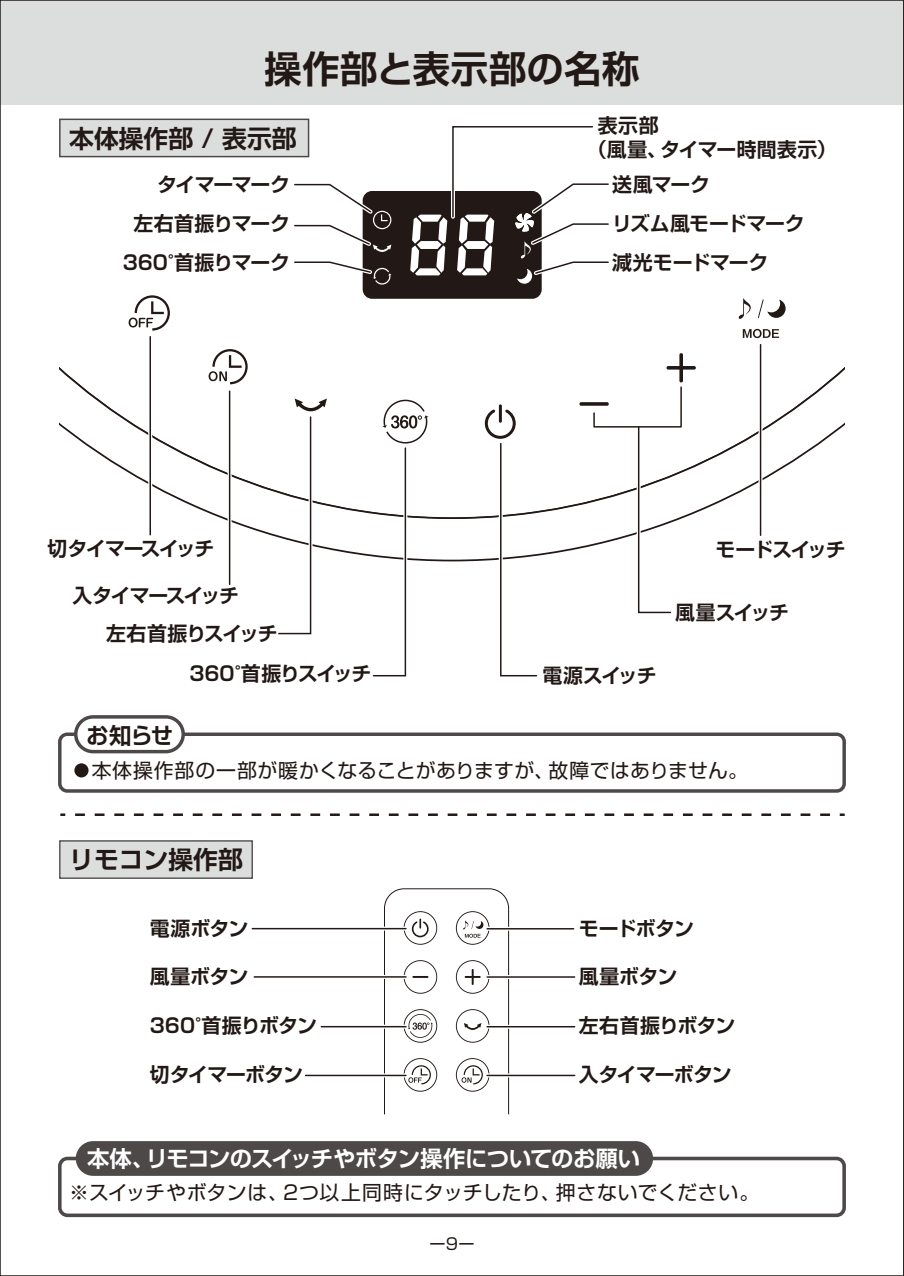
<style>
.page{position:relative;width:904px;height:1276px;background:#fff}
.page>*{position:absolute;margin:0;border:0;box-sizing:border-box;transform-origin:0 0}
.t1{font:56.35px "LED7 SEG Standard";color:#fff}
.t2{font:700 37.27px "Shin Go Pro De";letter-spacing:.015em;color:#221815}
.t3{font:700 24.85px "Shin Go Pro De";color:#221815}
.t4{font:700 22.4px "Shin Go Pro De";letter-spacing:-.03em;color:#fff}
.t5{font:700 22.4px "Shin Go Pro De";color:#221815}
.t6{font:700 19.78px/39.4px "Shin Go Pro De";letter-spacing:-.03em;color:#221815;text-align:right}
.t7{font:19.78px "Shin Go Pro";letter-spacing:.015em;color:#221815}
.t8{font:700 19.78px/39.4px "Shin Go Pro De";letter-spacing:-.005em;color:#221815}
.t9{font:700 19.78px "Shin Go Pro De";letter-spacing:-.05em;color:#221815}
.t10{font:700 19.78px "Shin Go Pro De";letter-spacing:-.065em;color:#221815}
.t11{font:700 19.78px/24.3px "Shin Go Pro De";letter-spacing:.02em;color:#221815}
.t12{font:700 19.78px "Shin Go Pro De";letter-spacing:-.08em;color:#221815}
.t13{font:16.1px "Shin Go Pro";color:#221815}
</style>
<div class="page">
<svg style="left:384px;top:888px;width:125px;height:227px"></svg>
<svg style="left:60px;top:191px;width:784px;height:328px"></svg>
<div style="left:0;top:0;width:903px;height:104px;background:#dcdddd"></div>
<svg style="left:903px;top:0;width:1px;height:1275px"></svg>
<div style="left:58px;top:1156px;width:787px;height:61px;border:4px solid #4c4948;border-radius:8px"></div>
<div style="left:76px;top:1141px;width:577px;height:34px;background:#4c4948;border-radius:17px"></div>
<svg style="left:254px;top:974px;width:152px;height:4px"></svg>
<hr style="left:254px;top:976px;width:152px;height:1px;background:#221815">
<svg style="left:252px;top:926px;width:154px;height:4px"></svg>
<hr style="left:252px;top:927px;width:154px;height:2px;background:#221815">
<svg style="left:321px;top:1024px;width:85px;height:4px"></svg>
<hr style="left:321px;top:1025px;width:85px;height:2px;background:#221815">
<svg style="left:305px;top:1073px;width:101px;height:4px"></svg>
<hr style="left:305px;top:1074px;width:101px;height:2px;background:#221815">
<svg style="left:487px;top:975px;width:87px;height:4px"></svg>
<hr style="left:487px;top:976px;width:87px;height:1px;background:#221815">
<svg style="left:487px;top:1024px;width:87px;height:4px"></svg>
<hr style="left:487px;top:1025px;width:87px;height:2px;background:#221815">
<svg style="left:487px;top:1073px;width:87px;height:4px"></svg>
<hr style="left:487px;top:1074px;width:87px;height:2px;background:#221815">
<svg style="left:487px;top:926px;width:86px;height:4px"></svg>
<hr style="left:487px;top:928px;width:86px;height:1px;background:#221815">
<svg style="left:484px;top:409px;width:56px;height:268px"></svg>
<svg style="left:758px;top:344px;width:4px;height:191px"></svg>
<hr style="left:759px;top:344px;width:2px;height:191px;background:#221815">
<svg style="left:369px;top:399px;width:59px;height:278px"></svg>
<svg style="left:275px;top:398px;width:52px;height:237px"></svg>
<svg style="left:227px;top:391px;width:4px;height:193px"></svg>
<hr style="left:229px;top:391px;width:1px;height:193px;background:#221815">
<hr style="left:148px;top:337px;width:4px;height:198px;background:#fff">
<hr style="left:149px;top:337px;width:2px;height:198px;background:#221815">
<div style="left:59px;top:119px;width:250px;height:38px;background:#dcdddd;border:1px solid #4c4948"></div>
<div style="left:59px;top:840px;width:194px;height:38px;background:#dcdddd;border:1px solid #4c4948"></div>
<svg style="left:60px;top:813px;width:5px;height:3px"></svg>
<svg style="left:75px;top:813px;width:769px;height:3px"></svg>
<div style="left:71px;top:759px;width:21px;height:22px;border:3px solid #fff;border-radius:50%"></div>
<div style="left:58px;top:732px;width:787px;height:60px;border:3px solid #4c4948;border-radius:7px"></div>
<div style="left:76px;top:717px;width:107px;height:34px;background:#fff;border-radius:17px"></div>
<div style="left:74px;top:715px;width:111px;height:38px;border:3px solid #4c4948;border-radius:17px"></div>
<svg style="left:291px;top:258px;width:100px;height:26px"></svg>
<svg style="left:291px;top:183px;width:100px;height:69px"></svg>
<svg style="left:449px;top:126px;width:163px;height:158px"></svg>
<svg style="left:592px;top:353px;width:103px;height:261px"></svg>
<h2 class="t2" style="left:264px;top:38px;width:376px">操作部と表示部の名称</h2>
<p class="t3" style="left:69px;top:118px;width:229px">本体操作部 / 表示部</p>
<p class="t11" style="left:587px;top:111px;width:251px;text-indent:11px">表示部<br>（風量、タイマー時間表示）</p>
<p class="t6" style="left:123px;top:162px;width:169px">タイマーマーク<br>左右首振りマーク<br>360°首振りマーク</p>
<p class="t8" style="left:612px;top:162px;width:194px">送風マーク<br>リズム風モードマーク減光モードマーク</p>
<h1 class="t1" style="left:408px;top:215px;width:98px">88</h1>
<p class="t10" style="left:48px;top:532px;width:168px">切タイマースイッチ</p>
<p class="t12" style="left:715px;top:533px;width:132px">モードスイッチ</p>
<p class="t10" style="left:73px;top:579px;width:168px">入タイマースイッチ</p>
<p class="t9" style="left:106px;top:617px;width:173px">左右首振りスイッチ</p>
<p class="t5" style="left:86px;top:716px;width:89px">お知らせ</p>
<p class="t9" style="left:189px;top:657px;width:183px">360°首振りスイッチ</p>
<p class="t6" style="left:542px;top:653px;width:116px">電源スイッチ</p>
<p class="t6" style="left:675px;top:590px;width:115px">風量スイッチ</p>
<p class="t7" style="left:71px;top:754px;width:678px">●本体操作部の一部が暖かくなることがありますが、故障ではありません。</p>
<p class="t3" style="left:69px;top:839px;width:175px">リモコン操作部</p>
<p class="t6" style="left:150px;top:906px;width:100px">電源ボタン</p>
<p class="t6" style="left:578px;top:906px;width:116px">モードボタン</p>
<p class="t6" style="left:150px;top:954px;width:100px">風量ボタン</p>
<p class="t6" style="left:578px;top:954px;width:100px">風量ボタン</p>
<p class="t6" style="left:150px;top:1003px;width:169px">360°首振りボタン</p>
<p class="t6" style="left:578px;top:1003px;width:158px">左右首振りボタン</p>
<p class="t6" style="left:150px;top:1052px;width:155px">切タイマーボタン</p>
<p class="t6" style="left:578px;top:1052px;width:154px">入タイマーボタン</p>
<p class="t4" style="left:87px;top:1140px;width:554px">本体、リモコンのスイッチやボタン操作についてのお願い</p>
<p class="t7" style="left:69px;top:1176px;width:691px">※スイッチやボタンは、2つ以上同時にタッチしたり、押さないでください。</p>
<p class="t13" style="left:429px;top:1230px;width:47px">ー9ー</p>
</div>
